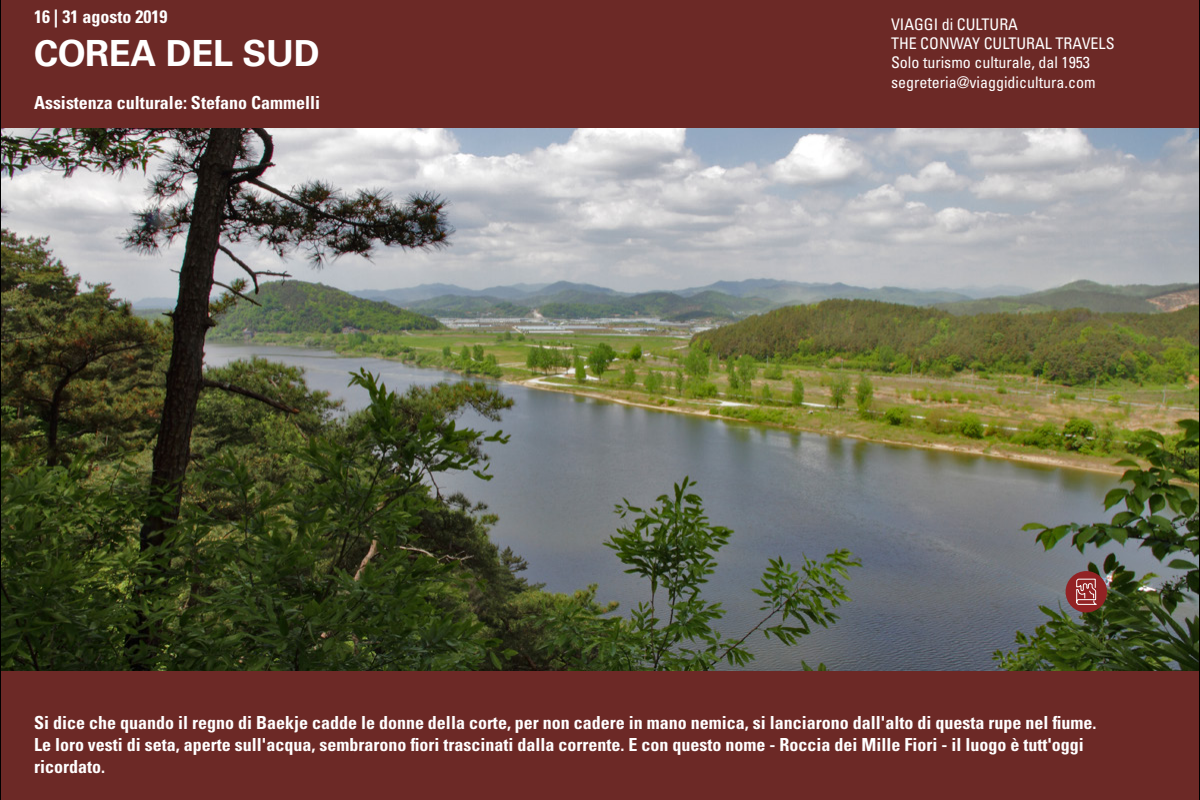
<style>
.page{position:relative;width:1200px;height:800px;background:#6c2926}
.page>*{position:absolute;margin:0;border:0;box-sizing:border-box;transform-origin:0 0}
.t1{font:700 36px "Univers LT Std";letter-spacing:-.01em;color:#fff}
.t2{font:700 condensed 18px/21.6px "Univers LT Std";color:#fff}
.t3{font:condensed 16px/19.2px "Univers LT Std";color:#fff}
</style>
<div class="page">
<img style="left:1px;top:129px;width:1198px;height:541px">
<div style="left:1066px;top:571px;width:41px;height:41px;background:#922224;border-radius:50%"></div>
<svg style="left:1076px;top:578px;width:21px;height:27px"></svg>
<p class="t2" style="left:34px;top:5px;width:135px">16 | 31 agosto 2019</p>
<h1 class="t1" style="left:34px;top:32px;width:287px">COREA DEL SUD</h1>
<p class="t2" style="left:34px;top:92px;width:288px">Assistenza culturale: Stefano Cammelli</p>
<p class="t3" style="left:891px;top:15px;width:225px">VIAGGI di CULTURA<br>THE CONWAY CULTURAL TRAVELS<br>Solo turismo culturale, dal 1953 segreteria@viaggidicultura.com</p>
<p class="t2" style="left:34px;top:712px;width:1064px">Si dice che quando il regno di Baekje cadde le donne della corte, per non cadere in mano nemica, si lanciarono dall'alto di questa rupe nel fiume.<br>Le loro vesti di seta, aperte sull'acqua, sembrarono fiori trascinati dalla corrente. E con questo nome - Roccia dei Mille Fiori - il luogo è tutt'oggi ricordato.</p>
</div>
